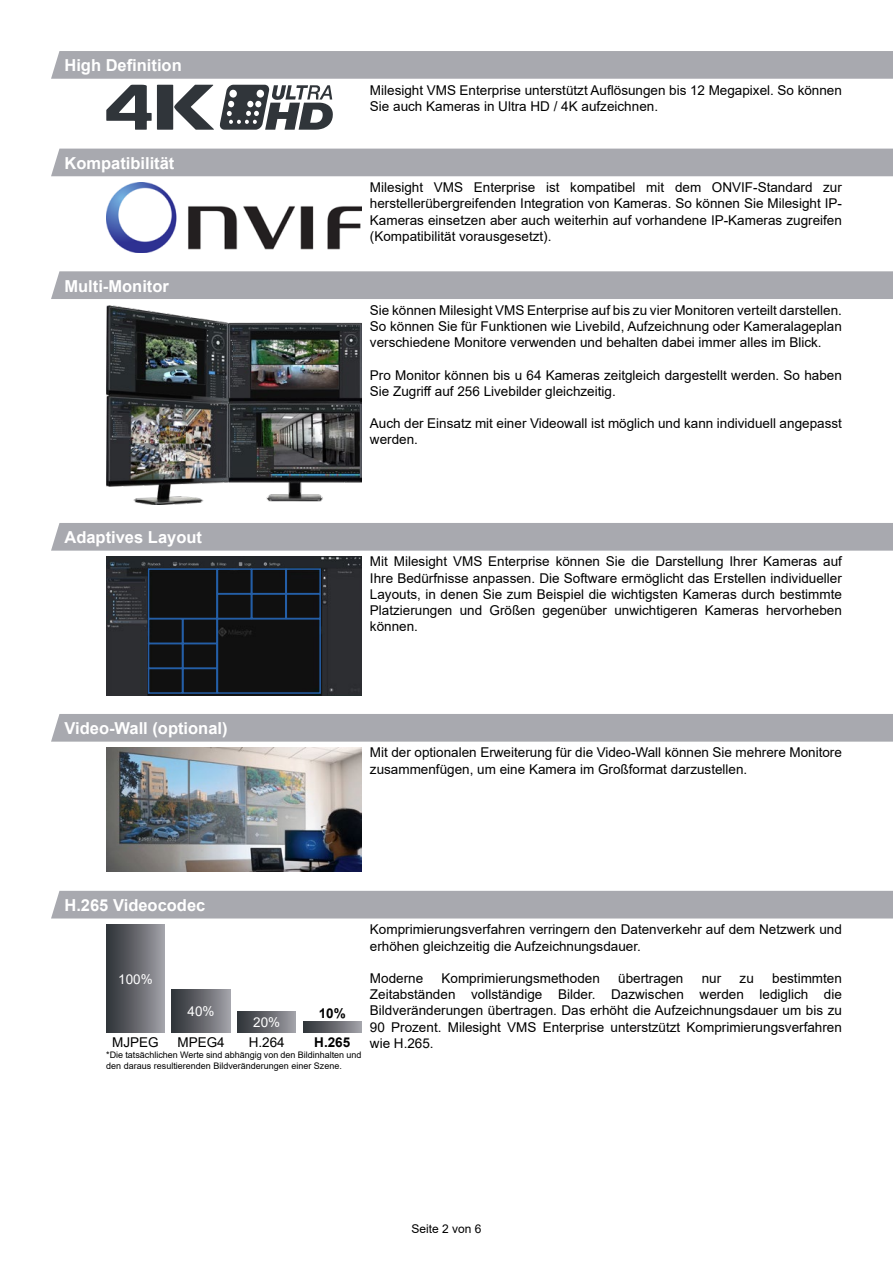
<style>
.page{position:relative;width:893px;height:1263px;background:#fff}
.page>*{position:absolute;margin:0;border:0;box-sizing:border-box;transform-origin:0 0}
.t1{font:700 16.5px "Arial";color:#fff}
.t2{font:13.5px/16.2px "Arial";color:#000}
.t3{font:13.5px "Arial";color:#fff}
.t4{font:700 13.5px "Arial";color:#000}
.t5{font:12px "Arial";color:#000}
.t6{font:9px/10.8px "Arial";color:#000}
</style>
<div class="page">
<div style="left:51px;top:51px;width:842px;height:28px;background:#a8a9af"></div>
<svg style="left:220px;top:85px;width:113px;height:45px"></svg>
<svg style="left:106px;top:85px;width:108px;height:45px"></svg>
<div style="left:51px;top:149px;width:842px;height:27px;background:#a8a9af"></div>
<img style="left:106px;top:182px;width:255px;height:70px">
<div style="left:51px;top:271px;width:842px;height:28px;background:#a8a9af"></div>
<img style="left:106px;top:305px;width:255px;height:199px">
<div style="left:51px;top:523px;width:842px;height:28px;background:#a8a9af"></div>
<img style="left:106px;top:557px;width:255px;height:138px">
<div style="left:148px;top:668px;width:35px;height:26px;border:2px solid #245ea6"></div>
<div style="left:182px;top:668px;width:36px;height:26px;border:2px solid #245ea6"></div>
<div style="left:217px;top:618px;width:104px;height:76px;border:2px solid #245ea6"></div>
<div style="left:148px;top:643px;width:35px;height:26px;border:2px solid #245ea6"></div>
<div style="left:182px;top:643px;width:36px;height:26px;border:2px solid #245ea6"></div>
<div style="left:148px;top:618px;width:35px;height:26px;border:2px solid #245ea6"></div>
<div style="left:148px;top:568px;width:70px;height:51px;border:2px solid #245ea6"></div>
<div style="left:182px;top:618px;width:36px;height:26px;border:2px solid #245ea6"></div>
<div style="left:217px;top:593px;width:35px;height:26px;border:2px solid #245ea6"></div>
<div style="left:217px;top:568px;width:35px;height:26px;border:2px solid #245ea6"></div>
<div style="left:251px;top:593px;width:35px;height:26px;border:2px solid #245ea6"></div>
<div style="left:251px;top:568px;width:35px;height:26px;border:2px solid #245ea6"></div>
<div style="left:286px;top:593px;width:35px;height:26px;border:2px solid #245ea6"></div>
<div style="left:286px;top:568px;width:35px;height:26px;border:2px solid #245ea6"></div>
<div style="left:51px;top:714px;width:842px;height:28px;background:#a8a9af"></div>
<img style="left:106px;top:748px;width:255px;height:124px">
<div style="left:51px;top:891px;width:842px;height:27px;background:#a8a9af"></div>
<div style="left:106px;top:924px;width:59px;height:109px;background:linear-gradient(to right,#2b2f33,#a1a0a7)"></div>
<div style="left:238px;top:1011px;width:58px;height:22px;background:linear-gradient(to right,#2d3035,#9e9da4)"></div>
<div style="left:172px;top:989px;width:58px;height:44px;background:linear-gradient(to right,#2c3034,#9d9ca3)"></div>
<svg style="left:303px;top:1022px;width:58px;height:11px"></svg>
<p class="t1" style="left:64px;top:54px;width:119px">High Definition</p>
<p class="t1" style="left:64px;top:151px;width:112px">Kompatibilität</p>
<p class="t1" style="left:64px;top:274px;width:106px">Multi-Monitor</p>
<p class="t1" style="left:64px;top:526px;width:139px">Adaptives Layout</p>
<p class="t1" style="left:64px;top:717px;width:165px">Video-Wall (optional)</p>
<p class="t2" style="left:370px;top:82px;width:473px">Milesight VMS Enterprise unterstützt Auflösungen bis 12 Megapixel. So können<br>Sie auch Kameras in Ultra HD / 4K aufzeichnen.</p>
<p class="t2" style="left:370px;top:179px;width:473px;text-align:justify">Milesight VMS Enterprise ist kompatibel mit dem ONVIF-Standard zur herstellerübergreifenden Integration von Kameras. So können Sie Milesight IP-Kameras einsetzen aber auch weiterhin auf vorhandene IP-Kameras zugreifen (Kompatibilität vorausgesetzt).</p>
<p class="t2" style="left:370px;top:302px;width:473px;text-align:justify">Sie können Milesight VMS Enterprise auf bis zu vier Monitoren verteilt darstellen.<br>So können Sie für Funktionen wie Livebild, Aufzeichnung oder Kameralageplan verschiedene Monitore verwenden und behalten dabei immer alles im Blick.</p>
<p class="t2" style="left:370px;top:367px;width:473px">Pro Monitor können bis u 64 Kameras zeitgleich dargestellt werden. So haben<br>Sie Zugriff auf 256 Livebilder gleichzeitig.</p>
<p class="t2" style="left:370px;top:415px;width:473px">Auch der Einsatz mit einer Videowall ist möglich und kann individuell angepasst werden.</p>
<p class="t2" style="left:370px;top:553px;width:473px;text-align:justify">Mit Milesight VMS Enterprise können Sie die Darstellung Ihrer Kameras auf Ihre Bedürfnisse anpassen. Die Software ermöglicht das Erstellen individueller Layouts, in denen Sie zum Beispiel die wichtigsten Kameras durch bestimmte Platzierungen und Größen gegenüber unwichtigeren Kameras hervorheben können.</p>
<p class="t2" style="left:370px;top:744px;width:473px">Mit der optionalen Erweiterung für die Video-Wall können Sie mehrere Monitore zusammenfügen, um eine Kamera im Großformat darzustellen.</p>
<p class="t1" style="left:64px;top:894px;width:142px">H.265 Videocodec</p>
<p class="t3" style="left:118px;top:969px;width:36px">100%</p>
<p class="t3" style="left:188px;top:1002px;width:29px">40%</p>
<p class="t4" style="left:319px;top:1003px;width:29px">10%</p>
<p class="t6" style="left:106px;top:1049px;width:257px">*Die tatsächlichen Werte sind abhängig von den Bildinhalten und den daraus resultierenden Bildveränderungen einer Szene.</p>
<p class="t3" style="left:253px;top:1013px;width:29px">20%</p>
<p class="t2" style="left:112px;top:1034px;width:48px">MJPEG</p>
<p class="t2" style="left:177px;top:1034px;width:49px">MPEG4</p>
<p class="t2" style="left:249px;top:1034px;width:38px">H.264</p>
<p class="t4" style="left:314px;top:1033px;width:38px">H.265</p>
<p class="t2" style="left:370px;top:921px;width:473px">Komprimierungsverfahren verringern den Datenverkehr auf dem Netzwerk und erhöhen gleichzeitig die Aufzeichnungsdauer.</p>
<p class="t2" style="left:370px;top:970px;width:55px">Moderne</p>
<p class="t2" style="left:442px;top:970px;width:160px">Komprimierungsmethoden</p>
<p class="t2" style="left:618px;top:970px;width:67px">übertragen</p>
<p class="t2" style="left:702px;top:970px;width:21px">nur</p>
<p class="t2" style="left:740px;top:970px;width:16px">zu</p>
<p class="t2" style="left:370px;top:970px;width:473px;text-align:justify;text-indent:402px">bestimmten Zeitabständen vollständige Bilder. Dazwischen werden lediglich die Bildveränderungen übertragen. Das erhöht die Aufzeichnungsdauer um bis zu 90 Prozent. Milesight VMS Enterprise unterstzützt Komprimierungsverfahren wie H.265.</p>
<p class="t5" style="left:411px;top:1220px;width:72px">Seite 2 von 6</p>
</div>
